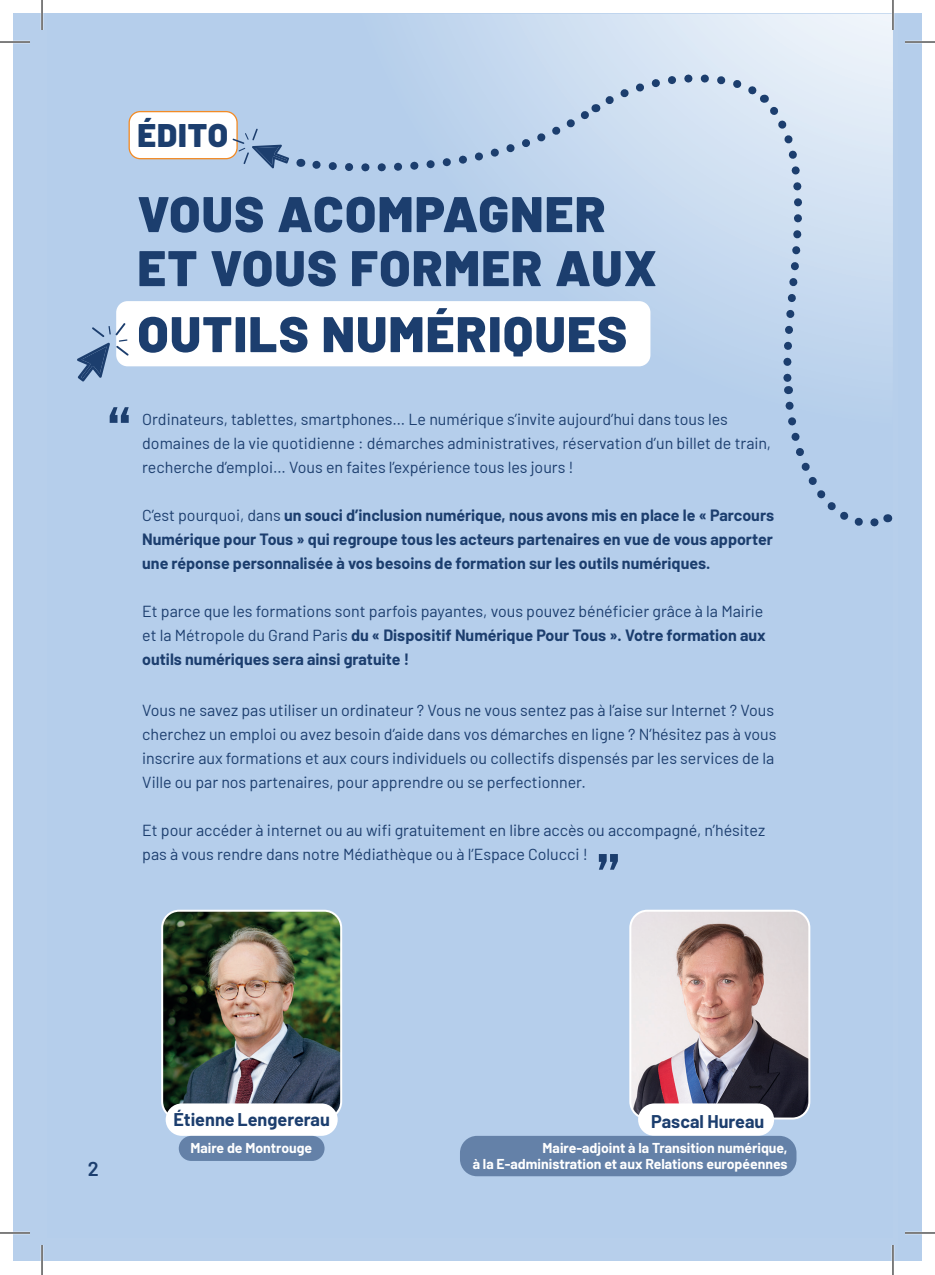
<style>
.page{position:relative;width:935px;height:1275px;background:#fff}
.page>*{position:absolute;margin:0;border:0;box-sizing:border-box;transform-origin:0 0}
.t1{font:70px "Bebas Kai";color:#1c3e6e}
.t2{font:900 50px/54px "Barlow";letter-spacing:.03em;color:#1c3e6e}
.t3{font:900 32.6px "Barlow";letter-spacing:.03em;color:#1c3e6e}
.t4{font:600 20px "Barlow";color:#1c3e6e}
.t5{font:700 18px "Barlow";color:#1c3e6e}
.t6{font:16px/24px "Barlow";color:#1c3e6e}
.t7{font:700 16px/24px "Barlow";color:#1c3e6e;text-align:justify}
.t8{font:700 14px/16px "Barlow";color:#fff;text-align:right}
.s1{font-weight:400}
.s2{font-weight:700}
</style>
<div class="page">
<div style="left:14px;top:14px;width:878px;height:1247px;background:#b7cfeb"></div>
<svg style="left:452px;top:14px;width:440px;height:326px;background:#d9e6f4"></svg>
<div style="left:129px;top:112px;width:108px;height:47px;background:#fff;border-radius:11px"></div>
<div style="left:128px;top:111px;width:110px;height:48px;border:1px solid #f28b26;border-radius:11px"></div>
<svg style="left:232px;top:129px;width:57px;height:39px"></svg>
<svg style="left:307px;top:69px;width:582px;height:458px"></svg>
<img style="left:632px;top:912px;width:177px;height:206px">
<div style="left:629px;top:909px;width:181px;height:210px;border:2px solid #fff;border-radius:17px"></div>
<img style="left:164px;top:912px;width:177px;height:206px">
<div style="left:161px;top:909px;width:181px;height:210px;border:2px solid #fff;border-radius:17px"></div>
<div style="left:166px;top:1103px;width:171px;height:32px;background:#fff;border-radius:16px"></div>
<div style="left:638px;top:1103px;width:136px;height:32px;background:#fff;border-radius:16px"></div>
<div style="left:460px;top:1135px;width:336px;height:41px;background:#6481a8;border-radius:17px"></div>
<div style="left:179px;top:1135px;width:145px;height:26px;background:#6481a8;border-radius:13px"></div>
<div style="left:116px;top:301px;width:534px;height:65px;background:#fff;border-radius:11px"></div>
<svg style="left:77px;top:323px;width:52px;height:58px"></svg>
<div style="left:892px;top:14px;width:29px;height:1247px;background:#b7cfeb"></div>
<hr style="left:0;top:41px;width:30px;height:2px;background:#fff">
<hr style="left:904px;top:41px;width:30px;height:2px;background:#fff">
<hr style="left:0;top:1231px;width:30px;height:3px;background:#fff">
<hr style="left:904px;top:1231px;width:30px;height:3px;background:#fff">
<hr style="left:41px;top:0;width:2px;height:30px;background:#fff">
<hr style="left:41px;top:1245px;width:2px;height:30px;background:#fff">
<hr style="left:891px;top:0;width:3px;height:30px;background:#fff">
<hr style="left:891px;top:1245px;width:3px;height:30px;background:#fff">
<hr style="left:0;top:42px;width:30px;height:1px;background:#000">
<hr style="left:904px;top:42px;width:30px;height:1px;background:#000">
<hr style="left:0;top:1232px;width:30px;height:1px;background:#000">
<hr style="left:904px;top:1232px;width:30px;height:1px;background:#000">
<hr style="left:42px;top:0;width:1px;height:30px;background:#000">
<hr style="left:42px;top:1245px;width:1px;height:30px;background:#000">
<hr style="left:892px;top:0;width:1px;height:30px;background:#000">
<hr style="left:892px;top:1245px;width:1px;height:30px;background:#000">
<h3 class="t3" style="left:137px;top:111px;width:92px">ÉDITO</h3>
<h2 class="t2" style="left:137px;top:183px;width:520px">VOUS ACOMPAGNER<br>ET VOUS FORMER AUX</h2>
<h2 class="t2" style="left:137px;top:303px;width:491px">OUTILS NUMÉRIQUES</h2>
<h1 class="t1" style="left:106px;top:394px;width:28px">“</h1>
<p class="t6" style="left:142px;top:405px;width:630px">Ordinateurs, tablettes, smartphones… Le numérique s’invite aujourd’hui dans tous les domaines de la vie quotidienne : démarches administratives, réservation d’un billet de train, recherche d’emploi… Vous en faites l’expérience tous les jours !</p>
<p class="t7" style="left:142px;top:501px;width:633px"><span class="s1">C’est pourquoi, dans</span> un souci d’inclusion numérique, nous avons mis en place le « Parcours Numérique pour Tous » qui regroupe tous les acteurs partenaires en vue de vous apporter une réponse personnalisée à vos besoins de formation sur les outils numériques.</p>
<p class="t6" style="left:142px;top:597px;width:625px">Et parce que les formations sont parfois payantes, vous pouvez bénéficier grâce à la Mairie et la Métropole du Grand Paris <span class="s2">du « Dispositif Numérique Pour Tous ». Votre formation aux outils numériques sera ainsi gratuite !</span></p>
<p class="t6" style="left:142px;top:697px;width:635px">Vous ne savez pas utiliser un ordinateur ? Vous ne vous sentez pas à l’aise sur Internet ? Vous cherchez un emploi ou avez besoin d’aide dans vos démarches en ligne ? N’hésitez pas à vous inscrire aux formations et aux cours individuels ou collectifs dispensés par les services de la Ville ou par nos partenaires, pour apprendre ou se perfectionner.</p>
<p class="t6" style="left:142px;top:817px;width:624px">Et pour accéder à internet ou au wifi gratuitement en libre accès ou accompagné, n’hésitez pas à vous rendre dans notre Médiathèque ou à l’Espace Colucci !</p>
<h1 class="t1" style="left:595px;top:841px;width:28px">”</h1>
<p class="t4" style="left:88px;top:1154px;width:13px">2</p>
<p class="t5" style="left:173px;top:1106px;width:158px">Étienne Lengererau</p>
<p class="t5" style="left:651px;top:1108px;width:115px">Pascal Hureau</p>
<p class="t8" style="left:472px;top:1138px;width:316px">Maire-adjoint à la Transition numérique,<br>à la E-administration et aux Relations européennes</p>
<p class="t8" style="left:190px;top:1138px;width:123px">Maire de Montrouge</p>
</div>
